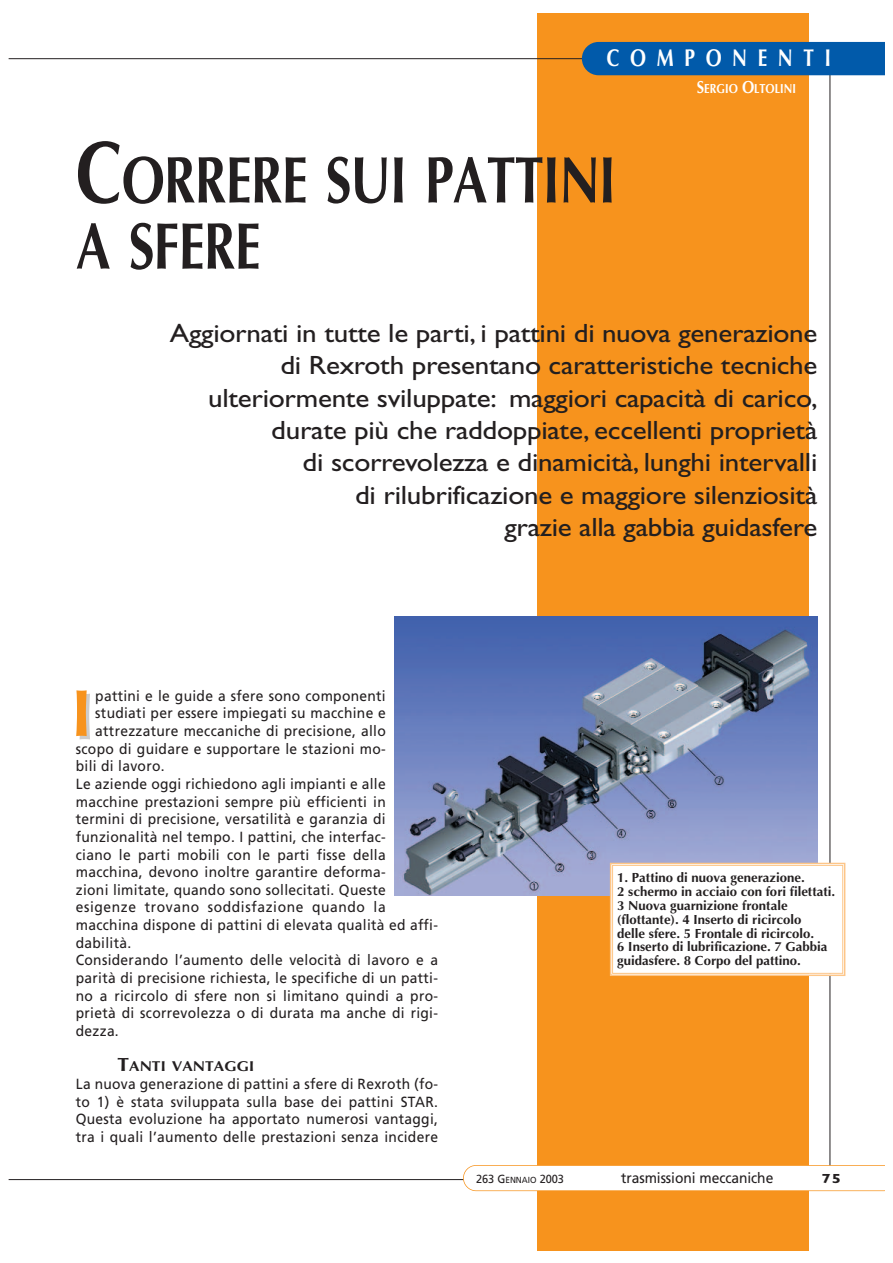
<style>
.page{position:relative;width:893px;height:1263px;background:#fff}
.page>*{position:absolute;margin:0;border:0;box-sizing:border-box;transform-origin:0 0}
.t1{font:700 66.9px "Optima";color:#f7931d;scale:.94 1}
.t2{font:700 66.3px/66.2px "Optima";letter-spacing:-.015em;color:#231f20;scale:.78 1}
.t3{font:26.4px/32.4px "Gill Sans";letter-spacing:-.01em;color:#231f20;text-align:right;scale:1.1 1}
.t4{font:700 24.3px "Optima";letter-spacing:.555em;color:#fff;scale:.79 1}
.t5{font:14.7px/17.7px "Frutiger";letter-spacing:.02em;color:#231f20;text-align:justify;scale:.94 1}
.t6{font:14.7px "Frutiger";letter-spacing:.045em;color:#231f20;scale:.94 1}
.t7{font:14.7px "Frutiger";letter-spacing:-.005em;color:#231f20;scale:.94 1}
.t8{font:700 14.4px "Optima";color:#231f20;scale:1.1 1}
.t9{font:700 13.2px/13.8px "Optima";color:#231f20}
.t10{font:700 13.2px "Gill Sans";color:#231f20;scale:1.27 1}
.t11{font:700 13.05px "Optima";color:#fff;scale:.84 1}
.t12{font:11.7px "Frutiger";letter-spacing:-.005em;color:#231f20;scale:.94 1}
.s1{font-size:88.5px}
.s2{font-size:17.55px}
.s3{font-size:19.05px}
.s4{font-size:8.85px}
</style>
<div class="page">
<div style="left:537px;top:13px;width:271px;height:1237px;background:#f7931d"></div>
<hr style="left:9px;top:58px;width:821px;height:1px;background:#231f20">
<hr style="left:829px;top:59px;width:1px;height:1121px;background:#231f20">
<hr style="left:9px;top:1179px;width:821px;height:1px;background:#231f20">
<svg style="left:463px;top:1165px;width:421px;height:26px"></svg>
<img style="left:394px;top:616px;width:423px;height:279px">
<div style="left:582px;top:42px;width:302px;height:33px;background:#015aaa"></div>
<div style="left:612px;top:865px;width:230px;height:108px;background:#fff"></div>
<div style="left:610px;top:863px;width:235px;height:113px;border:1px solid #fdc689"></div>
<div style="left:612px;top:865px;width:231px;height:109px;border:1px solid #fdc689"></div>
<h3 class="t4" style="left:607px;top:48px;width:285px">COMPONENTI</h3>
<h2 class="t2" style="left:76px;top:154px;width:694px"><span class="s1">C</span>ORRERE SUI PATTINI<br>A SFERE</h2>
<p class="t11" style="left:696px;top:83px;width:120px"><span class="s2">S</span>ERGIO <span class="s2">O</span>LTOLINI</p>
<p class="t3" style="left:170px;top:320px;width:590px">Aggiornati in tutte le parti, i pattini di nuova generazione di Rexroth presentano caratteristiche tecniche ulteriormente sviluppate: maggiori capacità di carico, durate più che raddoppiate, eccellenti proprietà<br>di scorrevolezza e dinamicità, lunghi intervalli<br>di rilubrificazione e maggiore silenziosità<br>grazie alla gabbia guidasfere</p>
<h1 class="t1" style="left:71px;top:686px;width:24px">I</h1>
<p class="t5" style="left:95px;top:688px;width:310px">pattini e le guide a sfere sono componenti</p>
<p class="t5" style="left:95px;top:706px;width:310px">studiati per essere impiegati su macchine e</p>
<p class="t5" style="left:95px;top:723px;width:310px">attrezzature meccaniche di precisione, allo</p>
<p class="t5" style="left:76px;top:741px;width:331px">scopo di guidare e supportare le stazioni mo-</p>
<p class="t5" style="left:76px;top:759px;width:96px">bili di lavoro.</p>
<p class="t5" style="left:76px;top:776px;width:331px">Le aziende oggi richiedono agli impianti e alle</p>
<p class="t5" style="left:76px;top:794px;width:331px">macchine prestazioni sempre più efficienti in</p>
<p class="t5" style="left:76px;top:811px;width:331px">termini di precisione, versatilità e garanzia di</p>
<p class="t5" style="left:76px;top:829px;width:331px">funzionalità nel tempo. I pattini, che interfac-</p>
<p class="t5" style="left:76px;top:847px;width:331px">ciano le parti mobili con le parti fisse della</p>
<p class="t5" style="left:76px;top:864px;width:331px">macchina, devono inoltre garantire deforma-</p>
<p class="t5" style="left:76px;top:882px;width:331px">zioni limitate, quando sono sollecitati. Queste</p>
<p class="t6" style="left:76px;top:901px;width:331px">esigenze trovano soddisfazione quando la</p>
<p class="t5" style="left:76px;top:917px;width:387px">macchina dispone di pattini di elevata qualità ed affi-</p>
<p class="t5" style="left:76px;top:935px;width:60px">dabilità.</p>
<p class="t5" style="left:76px;top:953px;width:387px">Considerando l’aumento delle velocità di lavoro e a</p>
<p class="t5" style="left:76px;top:970px;width:387px">parità di precisione richiesta, le specifiche di un patti-</p>
<p class="t5" style="left:76px;top:988px;width:387px">no a ricircolo di sfere non si limitano quindi a pro-</p>
<p class="t5" style="left:76px;top:1006px;width:387px">prietà di scorrevolezza o di durata ma anche di rigi-</p>
<p class="t5" style="left:76px;top:1023px;width:47px">dezza.</p>
<p class="t8" style="left:117px;top:1060px;width:126px"><span class="s3">T</span>ANTI VANTAGGI</p>
<p class="t5" style="left:76px;top:1076px;width:387px">La nuova generazione di pattini a sfere di Rexroth (fo&shy;to 1) è stata sviluppata sulla base dei pattini STAR.<br>Questa evoluzione ha apportato numerosi vantaggi, tra i quali l’aumento delle prestazioni senza incidere</p>
<p class="t9" style="left:617px;top:872px;width:219px">1. Pattino di nuova generazione.<br>2 schermo in acciaio con fori filettati.<br>3 Nuova guarnizione frontale (flottante). 4 Inserto di ricircolo<br>delle sfere. 5 Frontale di ricircolo.<br>6 Inserto di lubrificazione. 7 Gabbia guidasfere. 8 Corpo del pattino.</p>
<p class="t12" style="left:476px;top:1175px;width:95px">263 G<span class="s4">ENNAIO</span> 2003</p>
<p class="t7" style="left:621px;top:1172px;width:163px">trasmissioni meccaniche</p>
<p class="t10" style="left:821px;top:1174px;width:17px">75</p>
</div>
